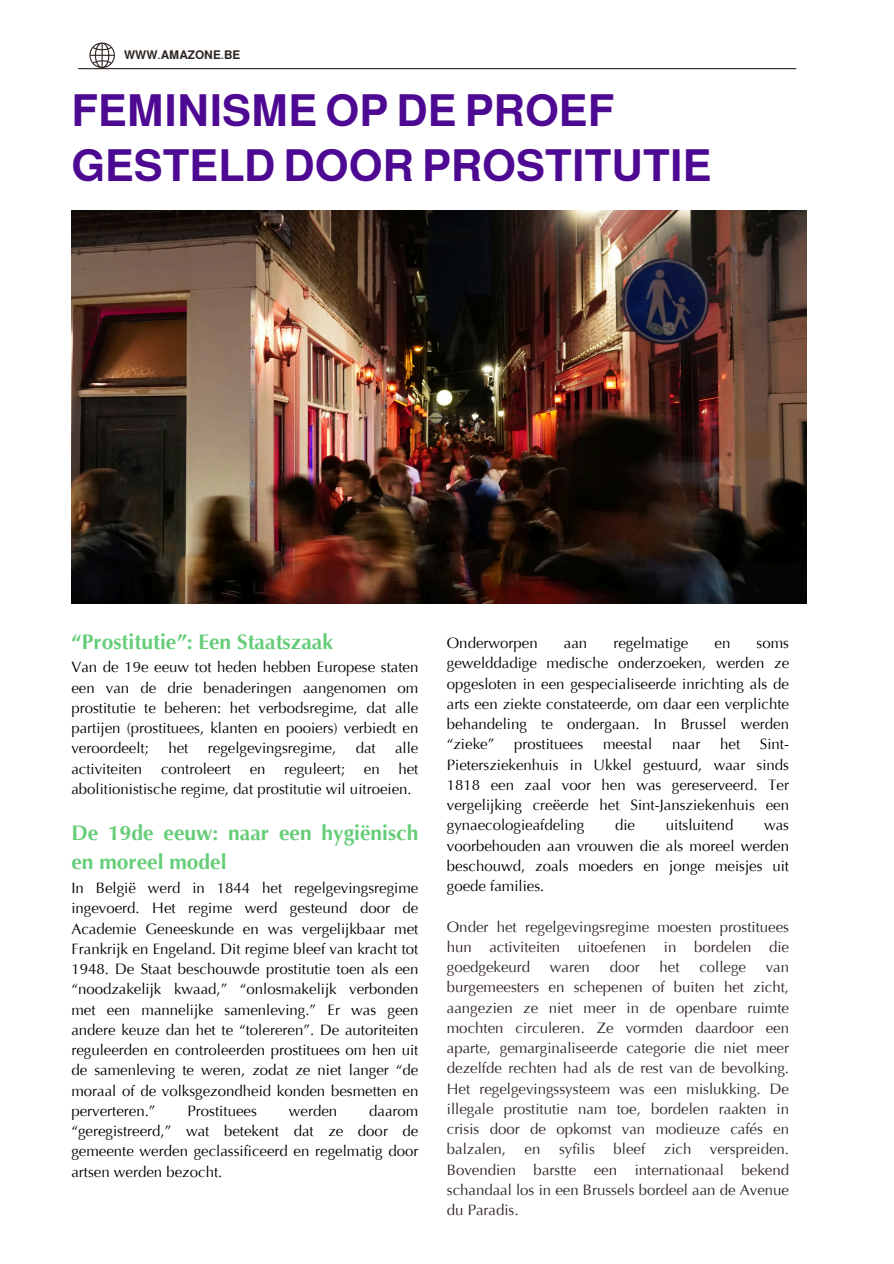
<style>
.page{position:relative;width:894px;height:1264px;background:#fff}
.page>*{position:absolute;margin:0;border:0;box-sizing:border-box;transform-origin:0 0}
.t1{font:700 44.1px/55.2px "Almarai";color:#4d0992}
.t2{font:700 21px/29.2px "Optima LT Pro";color:#65cd78}
.t3{font:15px/20.2px "Optima LT Pro";color:#000;text-align:justify}
.t4{font:15px/20.2px "Optima LT Pro";color:#2d2420;text-align:justify}
.t5{font:700 12px "Almarai";color:#2d2420}
</style>
<div class="page">
<svg style="left:89px;top:43px;width:26px;height:25px"></svg>
<hr style="left:78px;top:68px;width:718px;height:1px;background:#2d2420">
<img style="left:71px;top:210px;width:735px;height:393px">
<p class="t5" style="left:124px;top:48px;width:118px">WWW.AMAZONE.BE</p>
<p class="t1" style="left:71px;top:83px;width:641px">FEMINISME OP DE PROEF<br>GESTELD DOOR PROSTITUTIE</p>
<h1 class="t2" style="left:71px;top:629px;width:263px">“Prostitutie”: Een Staatszaak</h1>
<h1 class="t3" style="left:71px;top:658px;width:348px">Van de 19e eeuw tot heden hebben Europese staten een van de drie benaderingen aangenomen om prostitutie te beheren: het verbodsregime, dat alle partijen (prostituees, klanten en pooiers) verbiedt en veroordeelt;</h1>
<h1 class="t3" style="left:71px;top:739px;width:348px;text-indent:323px">alle activiteiten controleert en reguleert; en het abolitionistische regime, dat prostitutie wil uitroeien.</h1>
<h2 class="t2" style="left:71px;top:820px;width:348px">De 19de eeuw: naar een hygiënisch en moreel model</h2>
<h2 class="t3" style="left:71px;top:879px;width:348px">In België werd in 1844 het regelgevingsregime ingevoerd. Het regime werd gesteund door de Academie Geneeskunde en was vergelijkbaar met Frankrijk en Engeland. Dit regime bleef van kracht tot 1948. De Staat beschouwde prostitutie toen als een “noodzakelijk kwaad,” “onlosmakelijk verbonden met een mannelijke samenleving.” Er was geen andere keuze dan het te “tolereren”. De autoriteiten reguleerden en controleerden prostituees om hen uit de samenleving te weren, zodat ze niet langer “de moraal of de volksgezondheid konden besmetten en perverteren.”</h2>
<h1 class="t3" style="left:168px;top:739px;width:22px">het</h1>
<h1 class="t3" style="left:208px;top:739px;width:130px">regelgevingsregime,</h1>
<h1 class="t3" style="left:355px;top:739px;width:22px">dat</h1>
<h2 class="t3" style="left:71px;top:1102px;width:348px;text-indent:298px">daarom “geregistreerd,” wat betekent dat ze door de gemeente werden geclassificeerd en regelmatig door artsen werden bezocht.</h2>
<h2 class="t3" style="left:187px;top:1102px;width:71px">Prostituees</h2>
<h2 class="t3" style="left:289px;top:1102px;width:50px">werden</h2>
<h2 class="t3" style="left:446px;top:634px;width:92px">Onderworpen</h2>
<h2 class="t3" style="left:563px;top:634px;width:25px">aan</h2>
<h2 class="t3" style="left:613px;top:634px;width:76px">regelmatige</h2>
<h2 class="t3" style="left:714px;top:634px;width:17px">en</h2>
<h2 class="t3" style="left:446px;top:634px;width:344px;text-indent:310px">soms gewelddadige medische onderzoeken, werden ze opgesloten in een gespecialiseerde inrichting als de arts een ziekte constateerde, om daar een verplichte behandeling te ondergaan. In Brussel werden “zieke”</h2>
<h2 class="t3" style="left:514px;top:735px;width:71px">prostituees</h2>
<h2 class="t3" style="left:603px;top:735px;width:51px">meestal</h2>
<h2 class="t3" style="left:672px;top:735px;width:30px">naar</h2>
<h2 class="t3" style="left:720px;top:735px;width:22px">het</h2>
<h2 class="t3" style="left:446px;top:735px;width:344px;text-indent:313px">Sint-Pietersziekenhuis in Ukkel gestuurd, waar sinds 1818 een zaal voor hen was gereserveerd. Ter vergelijking creëerde het Sint-Jansziekenhuis een gynaecologieafdeling</h2>
<h2 class="t3" style="left:615px;top:816px;width:22px">die</h2>
<h2 class="t3" style="left:665px;top:816px;width:69px">uitsluitend</h2>
<h2 class="t3" style="left:446px;top:816px;width:344px;text-indent:317px">was voorbehouden aan vrouwen die als moreel werden beschouwd, zoals moeders en jonge meisjes uit goede families.</h2>
<h2 class="t4" style="left:446px;top:918px;width:344px">Onder het regelgevingsregime moesten prostituees hun activiteiten uitoefenen in bordelen die goedgekeurd</h2>
<h2 class="t4" style="left:550px;top:958px;width:41px">waren</h2>
<h2 class="t4" style="left:609px;top:958px;width:32px">door</h2>
<h2 class="t4" style="left:659px;top:958px;width:22px">het</h2>
<h2 class="t4" style="left:699px;top:958px;width:48px">college</h2>
<h2 class="t4" style="left:446px;top:958px;width:344px;text-indent:319px">van burgemeesters en schepenen of buiten het zicht, aangezien ze niet meer in de openbare ruimte mochten circuleren. Ze vormden daardoor een aparte, gemarginaliseerde categorie die niet meer dezelfde rechten had als de rest van de bevolking.<br>Het regelgevingssysteem was een mislukking. De illegale prostitutie nam toe, bordelen raakten in crisis door de opkomst van modieuze cafés en balzalen, en syfilis bleef zich verspreiden.<br>Bovendien barstte een internationaal bekend schandaal los in een Brussels bordeel aan de Avenue du Paradis.</h2>
</div>
